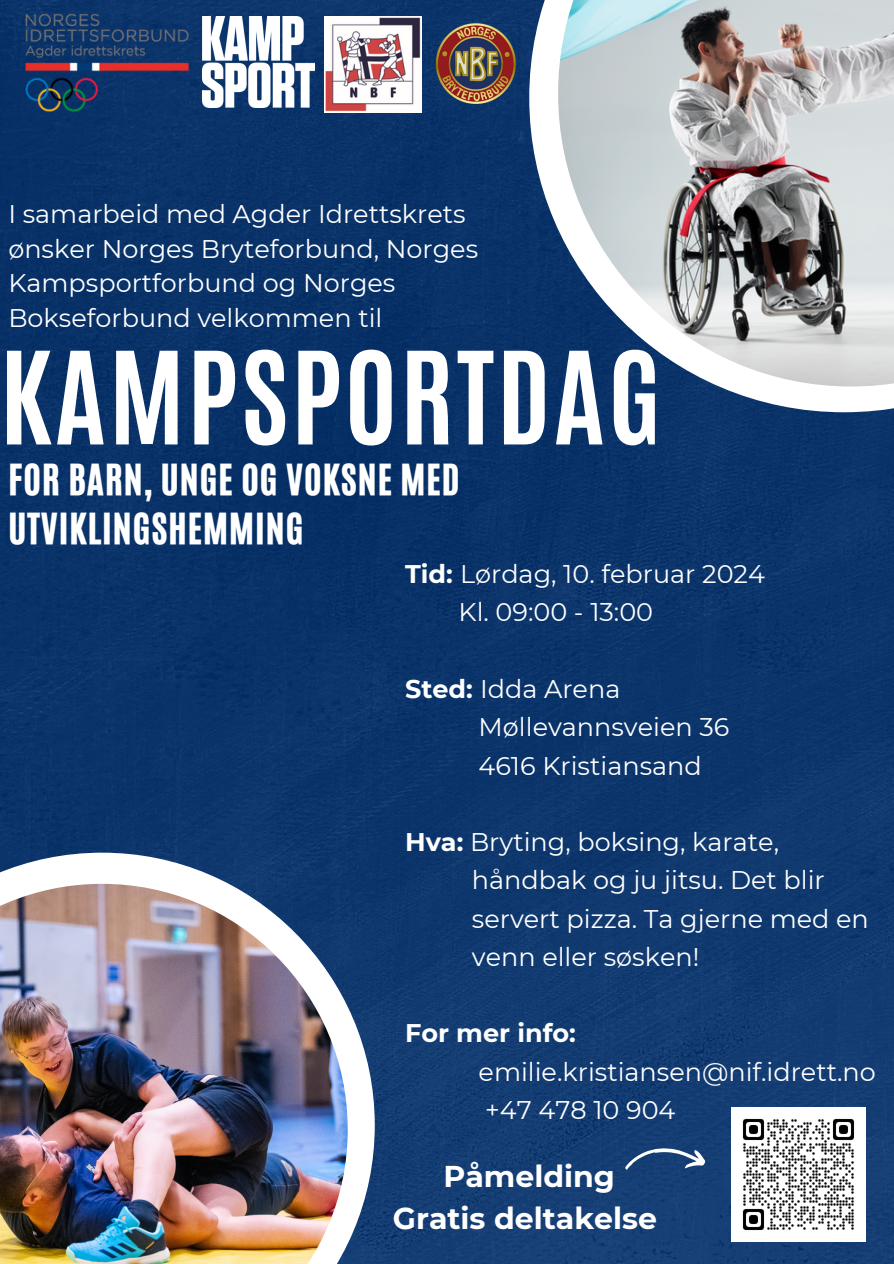
<style>
.page{position:relative;width:894px;height:1264px;background:#fff}
.page>*{position:absolute;margin:0;border:0;box-sizing:border-box;transform-origin:0 0}
.t1{font:700 109.05px "Antonio";letter-spacing:.025em;color:#fff}
.t2{font:36px/49.5px "CA Generated";letter-spacing:.03em;color:#fff}
.t3{font:700 30px "Montserrat";color:#fff}
.t4{font:25.5px/34.8px "Montserrat";color:#fff}
.t5{font:700 25.5px "Montserrat";color:#fff}
.s1{font-weight:700}
</style>
<div class="page">
<img style="left:0;top:0;width:893px;height:1263px">
<svg style="left:529px;top:0;width:364px;height:412px;fill:#0d366d"></svg>
<svg style="left:0;top:852px;width:374px;height:411px"></svg>
<img style="left:558px;top:0;width:335px;height:386px">
<img style="left:0;top:883px;width:347px;height:380px">
<svg style="left:625px;top:1147px;width:80px;height:22px"></svg>
<img style="left:430px;top:17px;width:90px;height:92px">
<img style="left:731px;top:1107px;width:134px;height:133px">
<img style="left:24px;top:13px;width:166px;height:100px">
<img style="left:202px;top:16px;width:112px;height:91px">
<img style="left:324px;top:16px;width:97px;height:97px">
<p class="t4" style="left:8px;top:196px;width:471px">I samarbeid med Agder Idrettskrets ønsker Norges Bryteforbund, Norges<br>Kampsportforbund og Norges<br>Bokseforbund velkommen til</p>
<p class="t1" style="left:0;top:320px;width:662px">KAMPSPORTDAG</p>
<p class="t2" style="left:8px;top:455px;width:452px">FOR BARN, UNGE OG VOKSNE MED<br>UTVIKLINGSHEMMING</p>
<p class="t4" style="left:405px;top:556px;width:361px"><span class="s1">Tid:</span> Lørdag, 10. februar 2024</p>
<p class="t4" style="left:458px;top:595px;width:196px">Kl. 09:00 - 13:00</p>
<p class="t4" style="left:405px;top:671px;width:217px"><span class="s1">Sted:</span> Idda Arena</p>
<p class="t4" style="left:478px;top:709px;width:252px">Møllevannsveien 36</p>
<p class="t4" style="left:478px;top:748px;width:224px">4616 Kristiansand</p>
<p class="t4" style="left:405px;top:824px;width:375px"><span class="s1">Hva:</span> Bryting, boksing, karate,</p>
<p class="t4" style="left:472px;top:862px;width:354px">håndbak og ju jitsu. Det blir</p>
<p class="t4" style="left:472px;top:901px;width:398px">servert pizza. Ta gjerne med en</p>
<p class="t4" style="left:472px;top:939px;width:229px">venn eller søsken!</p>
<p class="t5" style="left:405px;top:1017px;width:172px">For mer info:</p>
<p class="t4" style="left:478px;top:1054px;width:398px">emilie.kristiansen@nif.idrett.no</p>
<p class="t4" style="left:485px;top:1092px;width:191px">+47 478 10 904</p>
<p class="t3" style="left:443px;top:1157px;width:173px">Påmelding</p>
<p class="t3" style="left:393px;top:1199px;width:265px">Gratis deltakelse</p>
</div>
